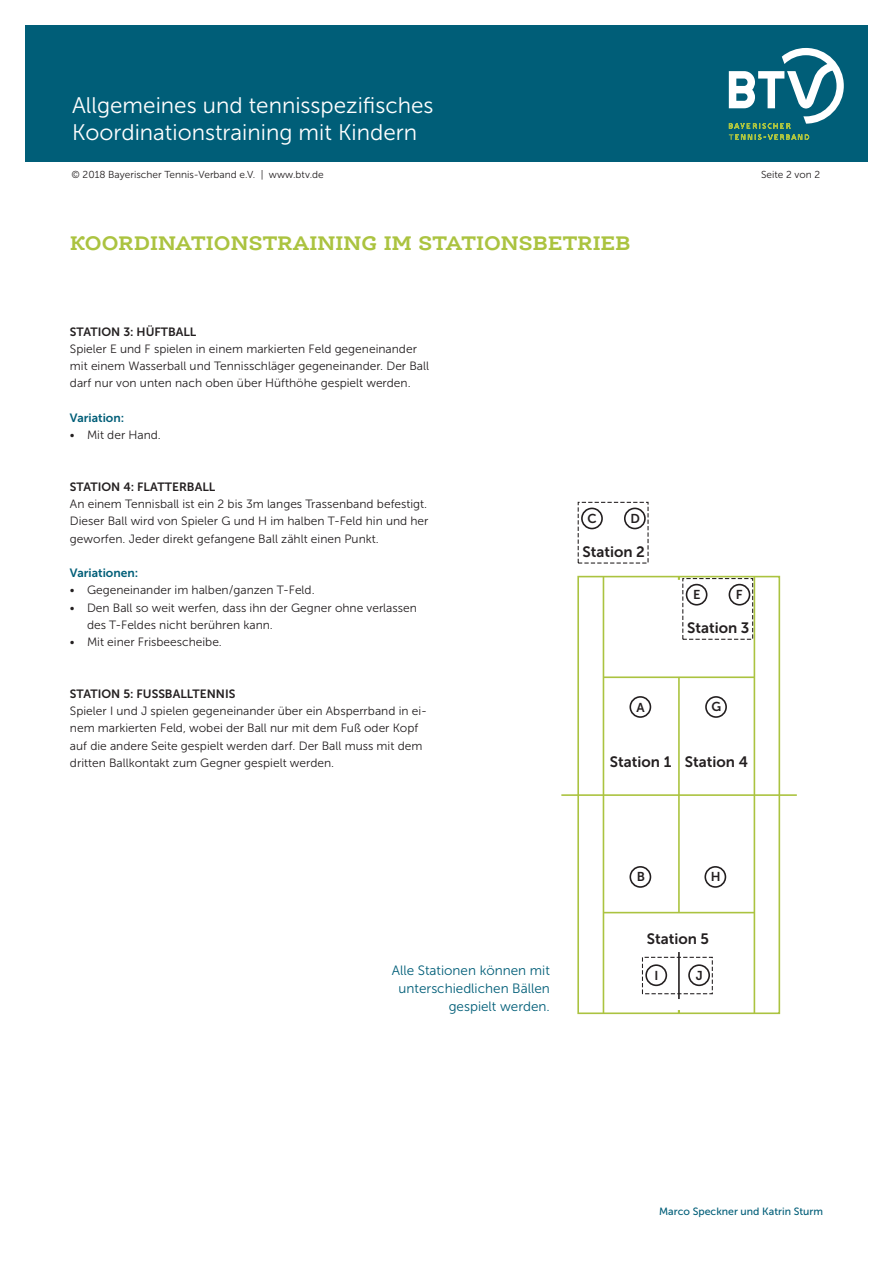
<style>
.page{position:relative;width:893px;height:1263px;background:#fff}
.page>*{position:absolute;margin:0;border:0;box-sizing:border-box;transform-origin:0 0}
.t1{font:22.5px/27px "Museo Sans 300";color:#fff}
.t2{font:700 21px "Ernestine OT";letter-spacing:.005em;color:#abc340}
.t3{font:15px "Museo Sans 700";color:#231f20}
.t4{font:13.5px/18px "Museo Sans 300";color:#005e78;text-align:right}
.t5{font:12.9px "Museo Sans 700";color:#231f20}
.t6{font:12px/17.2px "Museo Sans 300";color:#231f20}
.t7{font:12px "Museo Sans 700";color:#231f20}
.t8{font:12px "Museo Sans 700";color:#005e78}
.t9{font:10.5px "Museo Sans 500";color:#005e78}
.t10{font:10.2px "Museo Sans 300";color:#231f20}
</style>
<div class="page">
<div style="left:25px;top:26px;width:842px;height:136px;background:#005e78"></div>
<svg style="left:728px;top:48px;width:115px;height:92px"></svg>
<div style="left:577px;top:576px;width:203px;height:438px;border:2px solid #abc340"></div>
<hr style="left:602px;top:577px;width:2px;height:436px;background:#abc340">
<hr style="left:753px;top:577px;width:2px;height:436px;background:#abc340">
<hr style="left:561px;top:794px;width:235px;height:2px;background:#abc340">
<hr style="left:603px;top:912px;width:151px;height:1px;background:#abc340">
<hr style="left:603px;top:676px;width:151px;height:2px;background:#abc340">
<hr style="left:678px;top:677px;width:1px;height:236px;background:#abc340">
<svg style="left:677px;top:1010px;width:3px;height:4px"></svg>
<div style="left:704px;top:866px;width:22px;height:22px;border:2px solid #231f20;border-radius:50%"></div>
<div style="left:629px;top:866px;width:22px;height:22px;border:2px solid #231f20;border-radius:50%"></div>
<div style="left:705px;top:696px;width:22px;height:22px;border:2px solid #231f20;border-radius:50%"></div>
<div style="left:629px;top:696px;width:22px;height:22px;border:2px solid #231f20;border-radius:50%"></div>
<div style="left:728px;top:584px;width:22px;height:22px;border:2px solid #231f20;border-radius:50%"></div>
<div style="left:685px;top:584px;width:22px;height:22px;border:2px solid #231f20;border-radius:50%"></div>
<div style="left:682px;top:578px;width:71px;height:62px;border:1px dashed #231f20"></div>
<div style="left:624px;top:508px;width:21px;height:21px;border:2px solid #231f20;border-radius:50%"></div>
<div style="left:581px;top:508px;width:22px;height:21px;border:2px solid #231f20;border-radius:50%"></div>
<div style="left:688px;top:964px;width:22px;height:22px;border:2px solid #231f20;border-radius:50%"></div>
<div style="left:645px;top:964px;width:22px;height:22px;border:2px solid #231f20;border-radius:50%"></div>
<div style="left:642px;top:957px;width:70px;height:37px;border:1px dashed #231f20"></div>
<hr style="left:678px;top:953px;width:1px;height:45px;background:#231f20">
<h1 class="t1" style="left:72px;top:94px;width:363px">Allgemeines und tennisspezifisches<br>Koordinationstraining mit Kindern</h1>
<p class="t10" style="left:71px;top:171px;width:254px">© 2018 Bayerischer Tennis-Verband e.V. | www.btv.de</p>
<p class="t10" style="left:761px;top:171px;width:61px">Seite 2 von 2</p>
<h2 class="t2" style="left:70px;top:231px;width:562px">KOORDINATIONSTRAINING IM STATIONSBETRIEB</h2>
<p class="t7" style="left:70px;top:324px;width:128px">STATION 3: HÜFTBALL</p>
<p class="t6" style="left:70px;top:341px;width:360px">Spieler E und F spielen in einem markierten Feld gegeneinander mit einem Wasserball und Tennisschläger gegeneinander. Der Ball darf nur von unten nach oben über Hüfthöhe gespielt werden.</p>
<p class="t8" style="left:70px;top:411px;width:56px">Variation:</p>
<p class="t6" style="left:70px;top:428px;width:92px">• Mit der Hand.</p>
<p class="t7" style="left:70px;top:480px;width:147px">STATION 4: FLATTERBALL</p>
<p class="t6" style="left:70px;top:497px;width:360px;text-align:justify">An einem Tennisball ist ein 2 bis 3m langes Trassenband befestigt.<br>Dieser Ball wird von Spieler G und H im halben T-Feld hin und her geworfen. Jeder direkt gefangene Ball zählt einen Punkt.</p>
<p class="t8" style="left:70px;top:566px;width:70px">Variationen:</p>
<p class="t6" style="left:70px;top:583px;width:246px">• Gegeneinander im halben/ganzen T-Feld.</p>
<p class="t6" style="left:87px;top:600px;width:331px;text-indent:-17px">• Den Ball so weit werfen, dass ihn der Gegner ohne verlassen des T-Feldes nicht berühren kann.</p>
<p class="t6" style="left:70px;top:635px;width:153px">• Mit einer Frisbeescheibe.</p>
<p class="t7" style="left:70px;top:687px;width:167px">STATION 5: FUSSBALLTENNIS</p>
<p class="t6" style="left:70px;top:704px;width:358px">Spieler I und J spielen gegeneinander über ein Absperrband in ei&shy;nem markierten Feld, wobei der Ball nur mit dem Fuß oder Kopf auf die andere Seite gespielt werden darf. Der Ball muss mit dem dritten Ballkontakt zum Gegner gespielt werden.</p>
<p class="t5" style="left:587px;top:511px;width:11px">C</p>
<p class="t5" style="left:630px;top:511px;width:11px">D</p>
<p class="t3" style="left:582px;top:543px;width:64px">Station 2</p>
<p class="t5" style="left:693px;top:587px;width:9px">E</p>
<p class="t5" style="left:735px;top:587px;width:8px">F</p>
<p class="t3" style="left:687px;top:619px;width:64px">Station 3</p>
<p class="t5" style="left:636px;top:700px;width:10px">A</p>
<p class="t5" style="left:711px;top:699px;width:11px">G</p>
<p class="t3" style="left:610px;top:753px;width:140px">Station 1 Station 4</p>
<p class="t4" style="left:391px;top:963px;width:160px">Alle Stationen können mit unterschiedlichen Bällen gespielt werden.</p>
<p class="t5" style="left:636px;top:869px;width:10px">B</p>
<p class="t5" style="left:710px;top:869px;width:11px">H</p>
<p class="t3" style="left:646px;top:930px;width:64px">Station 5</p>
<p class="t5" style="left:654px;top:968px;width:5px">I</p>
<p class="t5" style="left:695px;top:968px;width:9px">J</p>
<p class="t9" style="left:659px;top:1206px;width:165px">Marco Speckner und Katrin Sturm</p>
</div>
